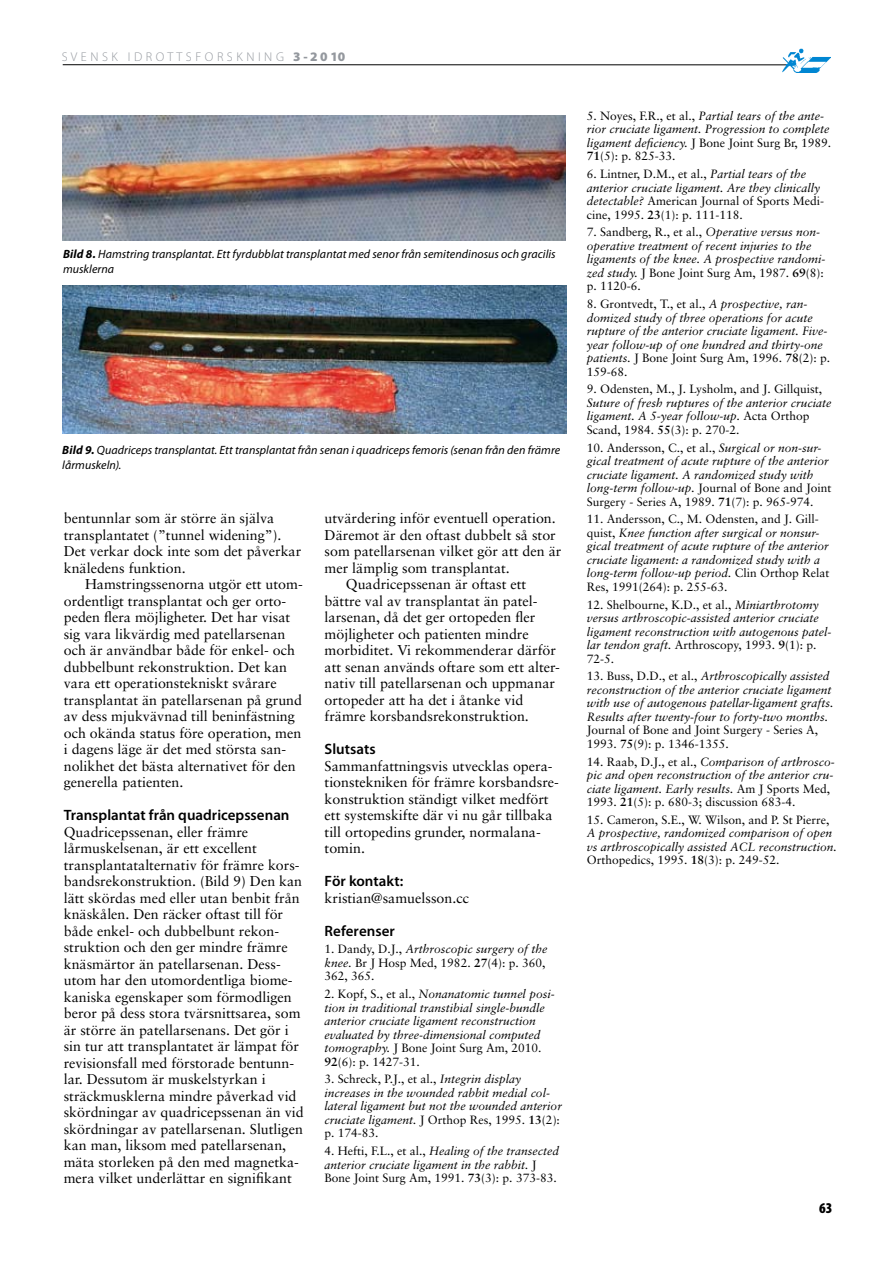
<style>
.page{position:relative;width:893px;height:1263px;background:#fff}
.page>*{position:absolute;margin:0;border:0;box-sizing:border-box;transform-origin:0 0}
.t1{font:600 15px "Myriad Pro";color:#000}
.t2{font:900 condensed 15px "Myriad Pro";color:#000}
.t3{font:14.25px/16.5px "Sabon";color:#000}
.t4{font:300 12.75px "Myriad Pro";color:#94989e}
.t5{font:italic 12px/13.5px "Sabon";color:#000}
.t6{font:12px/13.5px "Sabon";color:#000}
.t7{font:italic 12px/15px "Myriad Pro";letter-spacing:.005em;color:#000}
.s1{font-weight:900;font-size:13.05px}
.s2{font-weight:700}
.s3{font-style:italic}
.s4{font-style:normal}
.s5{font-weight:700;font-style:normal}
</style>
<div class="page">
<hr style="left:63px;top:64px;width:723px;height:1px;background:#000">
<img style="left:779px;top:48px;width:51px;height:24px">
<img style="left:62px;top:286px;width:505px;height:148px">
<img style="left:63px;top:116px;width:503px;height:124px">
<p class="t4" style="left:62px;top:49px;width:285px">S V E N S K I D R O T T S F O R S K N I N G <span class="s1">3 - 2 0 10</span></p>
<p class="t7" style="left:63px;top:246px;width:494px"><span class="s2">Bild 8.</span> Hamstring transplantat. Ett fyrdubblat transplantat med senor från semitendinosus och gracilis musklerna</p>
<p class="t7" style="left:62px;top:442px;width:500px"><span class="s2">Bild 9.</span> Quadriceps transplantat. Ett transplantat från senan i quadriceps femoris (senan från den främre lårmuskeln).</p>
<p class="t3" style="left:64px;top:510px;width:239px">bentunnlar som är större än själva transplantatet (”tunnel widening”).<br>Det verkar dock inte som det påverkar knäledens funktion.</p>
<p class="t3" style="left:64px;top:576px;width:240px;text-indent:21px">Hamstringssenorna utgör ett utom&shy;ordentligt transplantat och ger orto&shy;peden flera möjligheter. Det har visat sig vara likvärdig med patellarsenan och är användbar både för enkel- och dubbelbunt rekonstruktion. Det kan vara ett operationstekniskt svårare transplantat än patellarsenan på grund av dess mjukvävnad till beninfästning och okända status före operation, men i dagens läge är det med största san&shy;nolikhet det bästa alternativet för den generella patienten.</p>
<p class="t1" style="left:64px;top:807px;width:227px">Transplantat från quadricepssenan</p>
<p class="t3" style="left:64px;top:823px;width:241px">Quadricepssenan, eller främre lårmuskelsenan, är ett excellent transplantatalternativ för främre kors&shy;bandsrekonstruktion. (Bild 9) Den kan lätt skördas med eller utan benbit från knäskålen. Den räcker oftast till för både enkel- och dubbelbunt rekon&shy;struktion och den ger mindre främre knäsmärtor än patellarsenan. Dess&shy;utom har den utomordentliga biome&shy;kaniska egenskaper som förmodligen beror på dess stora tvärsnittsarea, som är större än patellarsenans. Det gör i sin tur att transplantatet är lämpat för revisionsfall med förstorade bentunn&shy;lar. Dessutom är muskelstyrkan i sträckmusklerna mindre påverkad vid skördningar av quadricepssenan än vid skördningar av patellarsenan. Slutligen kan man, liksom med patellarsenan, mäta storleken på den med magnetka&shy;mera vilket underlättar en signifikant</p>
<p class="t3" style="left:325px;top:510px;width:233px">utvärdering inför eventuell operation.</p>
<p class="t3" style="left:325px;top:526px;width:233px">Däremot är den oftast dubbelt så stor</p>
<p class="t3" style="left:325px;top:543px;width:238px">som patellarsenan vilket gör att den är</p>
<p class="t3" style="left:325px;top:559px;width:187px">mer lämplig som transplantat.</p>
<p class="t3" style="left:346px;top:576px;width:182px">Quadricepssenan är oftast ett</p>
<p class="t3" style="left:325px;top:592px;width:214px">bättre val av transplantat än patel-</p>
<p class="t3" style="left:325px;top:609px;width:212px">larsenan, då det ger ortopeden fler</p>
<p class="t3" style="left:325px;top:625px;width:206px">möjligheter och patienten mindre</p>
<p class="t3" style="left:325px;top:642px;width:233px">morbiditet. Vi rekommenderar därför</p>
<p class="t3" style="left:325px;top:658px;width:237px">att senan används oftare som ett alter-</p>
<p class="t3" style="left:325px;top:675px;width:232px">nativ till patellarsenan och uppmanar</p>
<p class="t3" style="left:325px;top:691px;width:200px">ortopeder att ha det i åtanke vid</p>
<p class="t3" style="left:325px;top:708px;width:206px">främre korsbandsrekonstruktion.</p>
<p class="t1" style="left:325px;top:741px;width:53px">Slutsats</p>
<p class="t3" style="left:325px;top:757px;width:236px">Sammanfattningsvis utvecklas opera&shy;tionstekniken för främre korsbandsre&shy;konstruktion ständigt vilket medfört ett systemskifte där vi nu går tillbaka till ortopedins grunder, normalana&shy;tomin.</p>
<p class="t1" style="left:325px;top:873px;width:80px">För kontakt:</p>
<p class="t3" style="left:325px;top:889px;width:146px">kristian@samuelsson.cc</p>
<p class="t1" style="left:325px;top:922px;width:72px">Referenser</p>
<p class="t6" style="left:325px;top:942px;width:224px">1. Dandy, D.J., <span class="s3">Arthroscopic surgery of the knee.</span> Br J Hosp Med, 1982. <span class="s2">27</span>(4): p. 360,<br>362, 365.</p>
<p class="t5" style="left:325px;top:987px;width:232px"><span class="s4">2. Kopf, S., et al.,</span> Nonanatomic tunnel posi&shy;tion in traditional transtibial single-bundle anterior cruciate ligament reconstruction evaluated by three-dimensional computed tomography. <span class="s4">J Bone Joint Surg Am, 2010.<br></span><span class="s5">92</span><span class="s4">(6): p. 1427-31.</span></p>
<p class="t5" style="left:325px;top:1072px;width:239px"><span class="s4">3. Schreck, P.J., et al.,</span> Integrin display increases in the wounded rabbit medial col&shy;lateral ligament but not the wounded anterior cruciate ligament. <span class="s4">J Orthop Res, 1995.</span> <span class="s5">13</span><span class="s4">(2): p. 174-83.</span></p>
<p class="t5" style="left:325px;top:1144px;width:236px"><span class="s4">4. Hefti, F.L., et al.,</span> Healing of the transected anterior cruciate ligament in the rabbit. <span class="s4">J<br>Bone Joint Surg Am, 1991.</span> <span class="s5">73</span><span class="s4">(3): p. 373-83.</span></p>
<p class="t5" style="left:587px;top:109px;width:246px"><span class="s4">5. Noyes, F.R., et al.,</span> Partial tears of the ante&shy;rior cruciate ligament. Progression to complete ligament deficiency. <span class="s4">J Bone Joint Surg Br, 1989.<br></span><span class="s5">71</span><span class="s4">(5): p. 825-33.</span></p>
<p class="t6" style="left:587px;top:167px;width:239px">6. Lintner, D.M., et al., <span class="s3">Partial tears of the anterior cruciate ligament. Are they clinically detectable?</span> American Journal of Sports Medi&shy;cine, 1995. <span class="s2">23</span>(1): p. 111-118.</p>
<p class="t5" style="left:587px;top:225px;width:240px"><span class="s4">7. Sandberg, R., et al.,</span> Operative versus non&shy;operative treatment of recent injuries to the ligaments of the knee. A prospective randomi&shy;zed study. <span class="s4">J Bone Joint Surg Am, 1987.</span> <span class="s5">69</span><span class="s4">(8): p. 1120-6.</span></p>
<p class="t5" style="left:587px;top:297px;width:245px"><span class="s4">8. Grontvedt, T., et al.,</span> A prospective, ran&shy;domized study of three operations for acute rupture of the anterior cruciate ligament. Five&shy;year follow-up of one hundred and thirty-one patients. <span class="s4">J Bone Joint Surg Am, 1996.</span> <span class="s5">78</span><span class="s4">(2): p.<br>159-68.</span></p>
<p class="t6" style="left:587px;top:382px;width:237px">9. Odensten, M., J. Lysholm, and J. Gillquist,</p>
<p class="t5" style="left:587px;top:396px;width:246px">Suture of fresh ruptures of the anterior cruciate ligament. A 5-year follow-up. <span class="s4">Acta Orthop<br>Scand, 1984.</span> <span class="s5">55</span><span class="s4">(3): p. 270-2.</span></p>
<p class="t5" style="left:587px;top:441px;width:246px"><span class="s4">10. Andersson, C., et al.,</span> Surgical or non-sur&shy;gical treatment of acute rupture of the anterior cruciate ligament. A randomized study with long-term follow-up. <span class="s4">Journal of Bone and Joint Surgery - Series A, 1989.</span> <span class="s5">71</span><span class="s4">(7): p. 965-974.</span></p>
<p class="t5" style="left:587px;top:512px;width:244px"><span class="s4">11. Andersson, C., M. Odensten, and J. Gill&shy;quist,</span> Knee function after surgical or nonsur&shy;gical treatment of acute rupture of the anterior cruciate ligament: a randomized study with a long-term follow-up period. <span class="s4">Clin Orthop Relat Res, 1991(264): p. 255-63.</span></p>
<p class="t5" style="left:587px;top:598px;width:246px"><span class="s4">12. Shelbourne, K.D., et al.,</span> Miniarthrotomy versus arthroscopic-assisted anterior cruciate ligament reconstruction with autogenous patel&shy;lar tendon graft. <span class="s4">Arthroscopy, 1993.</span> <span class="s5">9</span><span class="s4">(1): p.<br>72-5.</span></p>
<p class="t5" style="left:587px;top:669px;width:248px"><span class="s4">13. Buss, D.D., et al.,</span> Arthroscopically assisted reconstruction of the anterior cruciate ligament with use of autogenous patellar-ligament grafts.<br>Results after twenty-four to forty-two months.</p>
<p class="t6" style="left:587px;top:723px;width:233px">Journal of Bone and Joint Surgery - Series A,<br>1993. <span class="s2">75</span>(9): p. 1346-1355.</p>
<p class="t5" style="left:587px;top:755px;width:250px"><span class="s4">14. Raab, D.J., et al.,</span> Comparison of arthrosco&shy;pic and open reconstruction of the anterior cru&shy;ciate ligament. Early results. <span class="s4">Am J Sports Med, 1993.</span> <span class="s5">21</span><span class="s4">(5): p. 680-3; discussion 683-4.</span></p>
<p class="t6" style="left:587px;top:813px;width:244px">15. Cameron, S.E., W. Wilson, and P. St Pierre,</p>
<p class="t5" style="left:587px;top:826px;width:252px">A prospective, randomized comparison of open vs arthroscopically assisted ACL reconstruction.<br><span class="s4">Orthopedics, 1995.</span> <span class="s5">18</span><span class="s4">(3): p. 249-52.</span></p>
<p class="t2" style="left:819px;top:1199px;width:15px">63</p>
</div>
